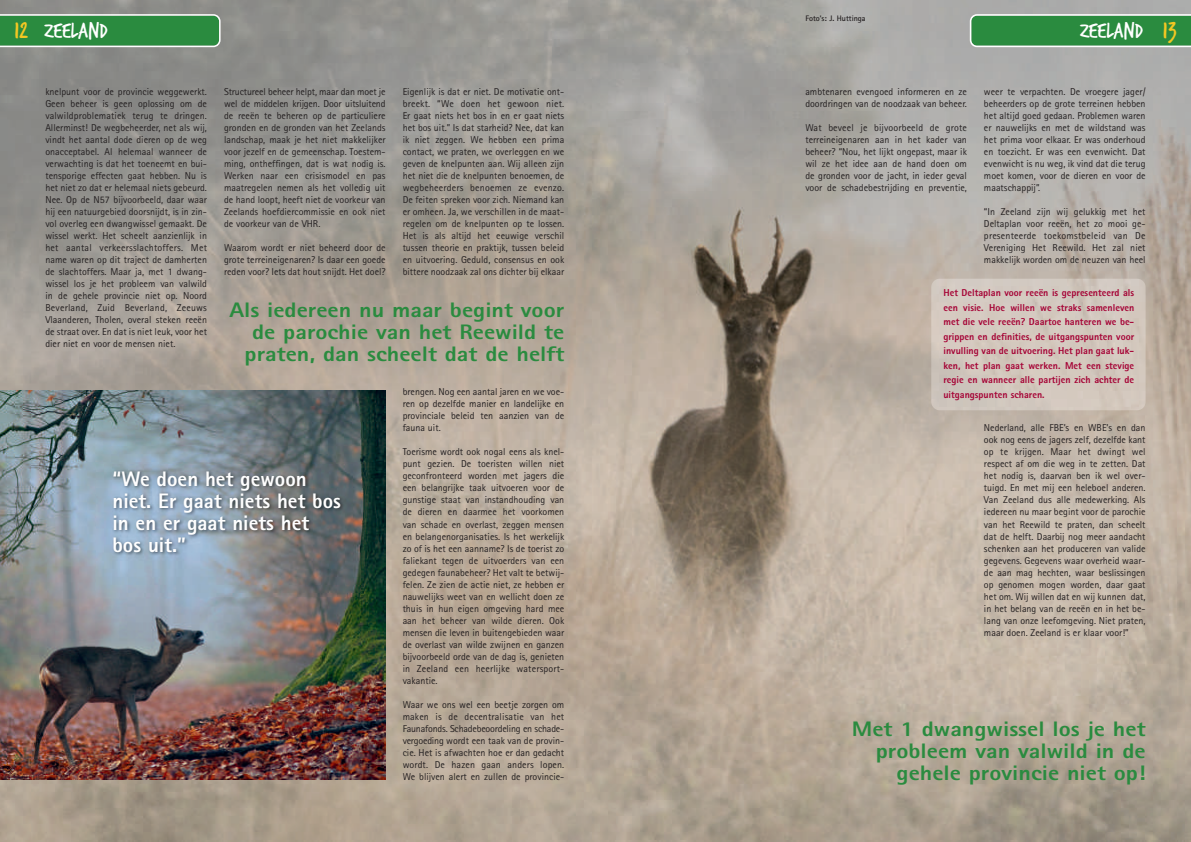
<style>
.page{position:relative;width:1191px;height:842px;background:#fff}
.page>*{position:absolute;margin:0;border:0;box-sizing:border-box;transform-origin:0 0}
.t1{font:24px "Trash Hand";color:#fff}
.t2{font:800 21px/22px "Rotis Sans Serif";color:#2a8b3f;text-align:right;scale:1.15 1}
.t3{font:800 21px/22px "Rotis Sans Serif";color:#fff}
.t4{font:10px/12px "Rotis Sans Serif";color:#231f20;text-align:justify}
.t5{font:800 10px/14.5px "Rotis Sans Serif";color:#a50134;text-align:justify}
.t6{font:700 8px "Rotis Sans Serif";color:#231f20}
.s1{font-size:26px;color:#f3c723}
</style>
<div class="page">
<img style="left:0;top:0;width:1191px;height:842px">
<svg style="left:0;top:14px;width:220px;height:33px;background:#3e9551"></svg>
<svg style="left:969px;top:14px;width:222px;height:33px;background:#409653"></svg>
<img style="left:0;top:391px;width:386px;height:388px">
<img style="left:931px;top:279px;width:214px;height:131px">
<img style="left:96px;top:464px;width:267px;height:132px">
<p class="t6" style="left:805px;top:16px;width:62px">Foto’s: J. Huttinga</p>
<h1 class="t1" style="left:14px;top:18px;width:95px"><span class="s1">12</span> ZEELAND</h1>
<h1 class="t1" style="left:1080px;top:18px;width:98px">ZEELAND <span class="s1">13</span></h1>
<p class="t4" style="left:45px;top:87px;width:163px">knelpunt voor de provincie weggewerkt.<br>Geen beheer is geen oplossing om de valwildproblematiek terug te dringen.<br>Allerminst! De wegbeheerder, net als wij, vindt het aantal dode dieren op de weg onacceptabel. Al helemaal wanneer de verwachting is dat het toeneemt en bui&shy;tensporige effecten gaat hebben. Nu is het niet zo dat er helemaal niets gebeurd.<br>Nee. Op de N57 bijvoorbeeld, daar waar hij een natuurgebied doorsnijdt, is in zin&shy;vol overleg een dwangwissel gemaakt. De wissel werkt. Het scheelt aanzienlijk in het aantal verkeersslachtoffers. Met name waren op dit traject de damherten de slachtoffers. Maar ja, met 1 dwang&shy;wissel los je het probleem van valwild in de gehele provincie niet op. Noord Beverland, Zuid Beverland, Zeeuws Vlaanderen, Tholen, overal steken reeën de straat over. En dat is niet leuk, voor het dier niet en voor de mensen niet.</p>
<p class="t4" style="left:224px;top:87px;width:163px">Structureel beheer helpt, maar dan moet je wel de middelen krijgen. Door uitsluitend de reeën te beheren op de particuliere gronden en de gronden van het Zeelands landschap, maak je het niet makkelijker voor jezelf en de gemeenschap. Toestem&shy;ming, ontheffingen, dat is wat nodig is.<br>Werken naar een crisismodel en pas maatregelen nemen als het volledig uit de hand loopt, heeft niet de voorkeur van Zeelands hoefdiercommissie en ook niet de voorkeur van de VHR.</p>
<p class="t4" style="left:403px;top:87px;width:163px">Eigenlijk is dat er niet. De motivatie ont&shy;breekt. “We doen het gewoon niet.<br>Er gaat niets het bos in en er gaat niets het bos uit.” Is dat starheid? Nee, dat kan ik niet zeggen. We hebben een prima contact, we praten, we overleggen en we geven de knelpunten aan. Wij alleen zijn het niet die de knelpunten benoemen, de wegbeheerders benoemen ze evenzo.<br>De feiten spreken voor zich. Niemand kan er omheen. Ja, we verschillen in de maat&shy;regelen om de knelpunten op te lossen.<br>Het is als altijd het eeuwige verschil tussen theorie en praktijk, tussen beleid en uitvoering. Geduld, consensus en ook bittere noodzaak zal ons dichter bij elkaar</p>
<p class="t4" style="left:224px;top:243px;width:163px">Waarom wordt er niet beheerd door de grote terreineigenaren? Is daar een goede reden voor? Iets dat hout snijdt. Het doel?</p>
<h2 class="t2" style="left:229px;top:301px;width:293px">Als iedereen nu maar begint voor de parochie van het Reewild te praten, dan scheelt dat de helft</h2>
<h2 class="t3" style="left:112px;top:470px;width:230px">“We doen het gewoon niet. Er gaat niets het bos in en er gaat niets het bos uit.”</h2>
<p class="t4" style="left:403px;top:387px;width:163px">brengen. Nog een aantal jaren en we voe&shy;ren op dezelfde manier en landelijke en provinciale beleid ten aanzien van de fauna uit.</p>
<p class="t4" style="left:403px;top:447px;width:163px">Toerisme wordt ook nogal eens als knel&shy;punt gezien. De toeristen willen niet geconfronteerd worden met jagers die een belangrijke taak uitvoeren voor de gunstige staat van instandhouding van de dieren en daarmee het voorkomen van schade en overlast, zeggen mensen en belangenorganisaties. Is het werkelijk zo of is het een aanname? Is de toerist zo faliekant tegen de uitvoerders van een gedegen faunabeheer? Het valt te betwij&shy;felen. Ze zien de actie niet, ze hebben er nauwelijks weet van en wellicht doen ze thuis in hun eigen omgeving hard mee aan het beheer van wilde dieren. Ook mensen die leven in buitengebieden waar de overlast van wilde zwijnen en ganzen bijvoorbeeld orde van de dag is, genieten in Zeeland een heerlijke watersport&shy;vakantie.</p>
<p class="t4" style="left:403px;top:699px;width:163px">Waar we ons wel een beetje zorgen om maken is de decentralisatie van het Faunafonds. Schadebeoordeling en schade&shy;vergoeding wordt een taak van de provin&shy;cie. Het is afwachten hoe er dan gedacht wordt. De hazen gaan anders lopen.<br>We blijven alert en zullen de provincie-</p>
<p class="t4" style="left:805px;top:87px;width:163px">ambtenaren evengoed informeren en ze doordringen van de noodzaak van beheer.</p>
<p class="t4" style="left:805px;top:123px;width:163px">Wat beveel je bijvoorbeeld de grote terreineigenaren aan in het kader van beheer? “Nou, het lijkt ongepast, maar ik wil ze het idee aan de hand doen om de gronden voor de jacht, in ieder geval voor de schadebestrijding en preventie,</p>
<p class="t4" style="left:984px;top:87px;width:163px">weer te verpachten. De vroegere jager/ beheerders op de grote terreinen hebben het altijd goed gedaan. Problemen waren er nauwelijks en met de wildstand was het prima voor elkaar. Er was onderhoud en toezicht. Er was een evenwicht. Dat evenwicht is nu weg, ik vind dat die terug moet komen, voor de dieren en voor de maatschappij”.</p>
<p class="t4" style="left:984px;top:207px;width:163px">“In Zeeland zijn wij gelukkig met het Deltaplan voor reeën, het zo mooi ge&shy;presenteerde toekomstbeleid van De Vereniging Het Reewild. Het zal niet makkelijk worden om de neuzen van heel</p>
<p class="t5" style="left:943px;top:286px;width:192px">Het Deltaplan voor reeën is gepresenteerd als een visie. Hoe willen we straks samenleven met die vele reeën? Daartoe hanteren we be&shy;grippen en definities, de uitgangspunten voor invulling van de uitvoering. Het plan gaat luk&shy;ken, het plan gaat werken. Met een stevige regie en wanneer alle partijen zich achter de uitgangspunten scharen.</p>
<p class="t4" style="left:984px;top:423px;width:163px">Nederland, alle FBE’s en WBE’s en dan ook nog eens de jagers zelf, dezelfde kant op te krijgen. Maar het dwingt wel respect af om die weg in te zetten. Dat het nodig is, daarvan ben ik wel over&shy;tuigd. En met mij een heleboel anderen.<br>Van Zeeland dus alle medewerking. Als iedereen nu maar begint voor de parochie van het Reewild te praten, dan scheelt dat de helft. Daarbij nog meer aandacht schenken aan het produceren van valide gegevens. Gegevens waar overheid waar&shy;de aan mag hechten, waar beslissingen op genomen mogen worden, daar gaat het om. Wij willen dat en wij kunnen dat, in het belang van de reeën en in het be&shy;lang van onze leefomgeving. Niet praten, maar doen. Zeeland is er klaar voor!”</p>
<h2 class="t2" style="left:852px;top:720px;width:257px">Met 1 dwangwissel los je het probleem van valwild in de gehele provincie niet op!</h2>
</div>
